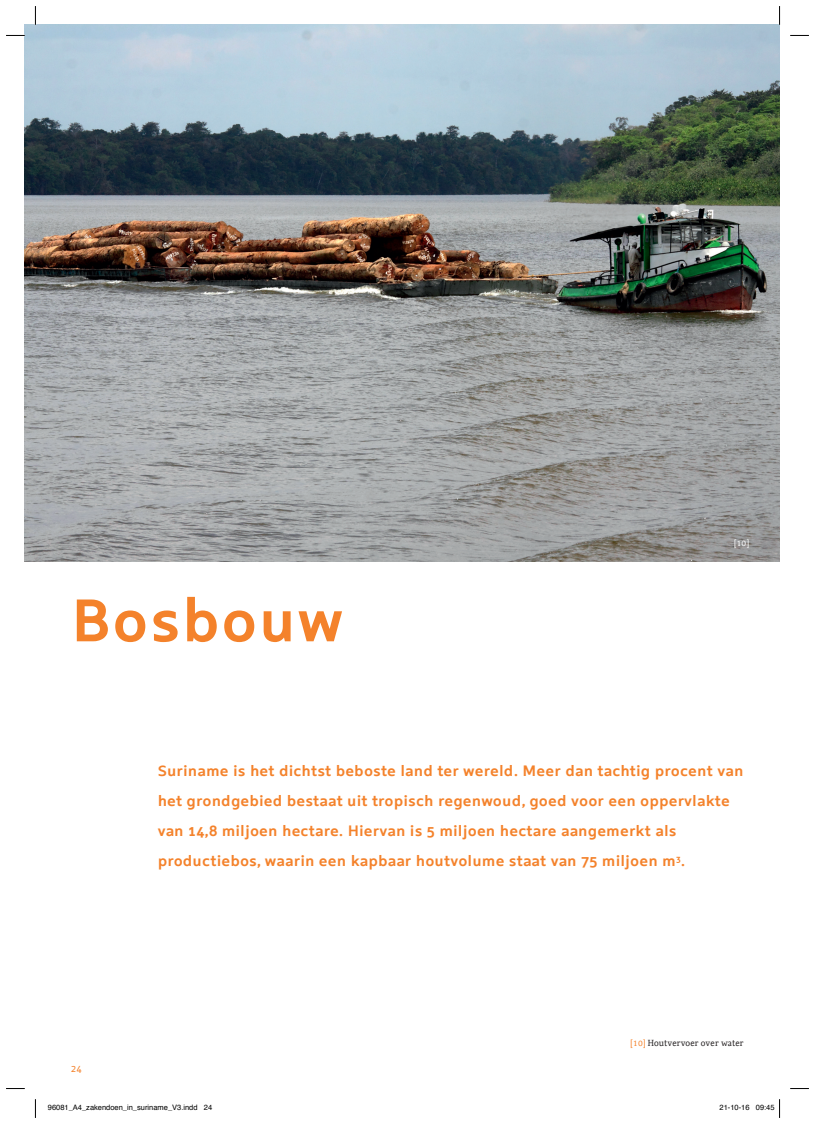
<style>
.page{position:relative;width:815px;height:1124px;background:#fff}
.page>*{position:absolute;margin:0;border:0;box-sizing:border-box;transform-origin:0 0}
.t1{font:700 60px "Holland Sans";letter-spacing:.01em;color:#f4822b}
.t2{font:700 15px/30px "Holland Sans";color:#f4822b}
.t3{font:10px "Holland Sans";color:#f4822b}
.t4{font:8.75px "Holland Serif";color:#231f20}
.t5{font:8.75px "Holland Serif";color:#fff}
.t6{font:7.5px "Helvetica";color:#000}
.s1{color:#f4822b}
</style>
<div class="page">
<img style="left:25px;top:25px;width:755px;height:537px">
<svg style="left:6px;top:35px;width:19px;height:1px"></svg>
<svg style="left:790px;top:35px;width:19px;height:1px"></svg>
<svg style="left:6px;top:1088px;width:19px;height:1px"></svg>
<svg style="left:790px;top:1088px;width:19px;height:1px"></svg>
<svg style="left:35px;top:6px;width:1px;height:19px"></svg>
<svg style="left:35px;top:1099px;width:1px;height:18px"></svg>
<svg style="left:779px;top:6px;width:1px;height:19px"></svg>
<svg style="left:779px;top:1099px;width:1px;height:18px"></svg>
<h1 class="t1" style="left:71px;top:571px;width:275px">Bosbouw</h1>
<p class="t5" style="left:734px;top:536px;width:17px">[10]</p>
<p class="t2" style="left:158px;top:754px;width:587px">Suriname is het dichtst beboste land ter wereld. Meer dan tachtig procent van het grondgebied bestaat uit tropisch regenwoud, goed voor een oppervlakte van 14,8 miljoen hectare. Hiervan is 5 miljoen hectare aangemerkt als productiebos, waarin een kapbaar houtvolume staat van 75 miljoen m<sup>3</sup>.</p>
<p class="t3" style="left:71px;top:1060px;width:12px">24</p>
<p class="t4" style="left:630px;top:1035px;width:115px"><span class="s1">[10]</span> Houtvervoer over water</p>
<p class="t6" style="left:48px;top:1101px;width:166px">96081_A4_zakendoen_in_suriname_V3.indd 24</p>
<p class="t6" style="left:720px;top:1101px;width:57px">21-10-16 09:45</p>
</div>
